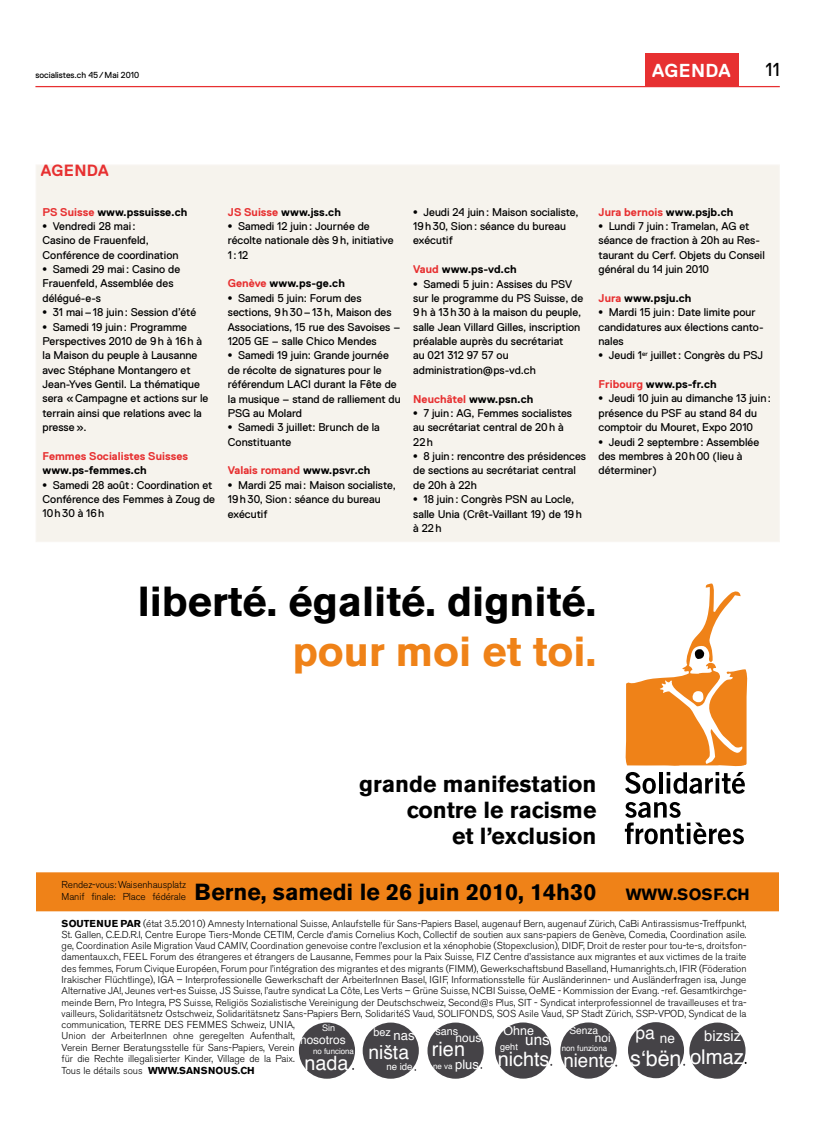
<style>
.page{position:relative;width:833px;height:1134px;background:#fff}
.page>*{position:absolute;margin:0;border:0;box-sizing:border-box;transform-origin:0 0}
.t1{font:700 41.62px "Akzidenz Grotesk BE";color:#000}
.t2{font:700 41.62px "Akzidenz Grotesk BE";color:#ef8218}
.t3{font:700 23.12px/25.9px "Akzidenz Grotesk BE";color:#000;text-align:right}
.t4{font:21.5px "Helvetica";color:#fff}
.t5{font:19.75px "Helvetica";color:#fff}
.t6{font:19.25px "Helvetica";color:#fff}
.t7{font:700 18.75px "Replica";color:#fff}
.t8{font:18.75px "Replica";color:#000}
.t9{font:18.62px "Helvetica";color:#fff}
.t10{font:17.5px "Helvetica";color:#fff}
.t11{font:700 16.25px "Replica";color:#e73031}
.t12{font:700 16.12px "Akzidenz Grotesk BE";color:#000}
.t13{font:15.25px "Helvetica";color:#fff}
.t14{font:14.75px "Helvetica";color:#fff}
.t15{font:13.5px "Helvetica";color:#fff}
.t16{font:13px "Helvetica";color:#fff}
.t17{font:12.5px "Helvetica";color:#fff}
.t18{font:11.88px "Helvetica";color:#fff}
.t19{font:11.25px/14.4px "Replica";color:#000}
.t20{font:700 11.25px "Replica";color:#000}
.t21{font:700 11.25px "Replica";color:#e73031}
.t22{font:10.75px "Helvetica";color:#fff}
.t23{font:10.25px "Helvetica";color:#fff}
.t24{font:300 10px/11.4px "Akzidenz Grotesk BE";color:#000}
.t25{font:9.62px "Helvetica";color:#fff}
.t26{font:9px "Helvetica";color:#fff}
.t27{font:8.75px "Replica";color:#000}
.t28{font:7.88px "Helvetica";color:#fff}
.s1{color:#e73031}
.s2{font-family:"Utopia"}
.s3{color:#000}
.s4{font-weight:700}
.s5{font-family:"Arial"}
.s6{font-size:20.38px}
.s7{font-size:13px}
</style>
<div class="page">
<div style="left:645px;top:53px;width:93px;height:33px;background:#e73031"></div>
<hr style="left:35px;top:86px;width:745px;height:1px;background:#e73031">
<div style="left:36px;top:164px;width:744px;height:378px;background:#f6f3ed"></div>
<svg style="left:625px;top:583px;width:122px;height:211px"></svg>
<svg style="left:625px;top:802px;width:119px;height:42px"></svg>
<div style="left:36px;top:872px;width:742px;height:40px;background:#ef8218"></div>
<div style="left:299px;top:1022px;width:56px;height:57px;background:#454347;border-radius:50%"></div>
<div style="left:363px;top:1022px;width:56px;height:57px;background:#454347;border-radius:50%"></div>
<div style="left:427px;top:1022px;width:56px;height:57px;background:#454347;border-radius:50%"></div>
<div style="left:495px;top:1022px;width:56px;height:57px;background:#454347;border-radius:50%"></div>
<div style="left:560px;top:1022px;width:56px;height:57px;background:#454347;border-radius:50%"></div>
<div style="left:628px;top:1022px;width:56px;height:56px;background:#454347;border-radius:50%"></div>
<div style="left:689px;top:1022px;width:56px;height:57px;background:#454347;border-radius:50%"></div>
<p class="t27" style="left:35px;top:70px;width:105px">socialistes.ch 45 / Mai 2010</p>
<h3 class="t7" style="left:652px;top:60px;width:14px">AGEN</h3>
<h3 class="t7" style="left:705px;top:60px;width:26px">DA</h3>
<h3 class="t8" style="left:765px;top:59px;width:16px">11</h3>
<h3 class="t11" style="left:41px;top:161px;width:69px">Agenda</h3>
<p class="t20" style="left:43px;top:205px;width:146px"><span class="s1">PS Suisse</span> www.pssuisse.ch</p>
<p class="t19" style="left:43px;top:219px;width:137px"><span class="s2">•</span> Vendredi 28 mai :<br>Casino de Frauenfeld,<br>Conférence de -coordination</p>
<p class="t19" style="left:43px;top:262px;width:139px"><span class="s2">•</span> Samedi 29 mai : Casino de<br>Frauenfeld, Assemblée des délégué-e-s</p>
<p class="t19" style="left:43px;top:305px;width:155px"><span class="s2">•</span> 31 mai – 18 juin : Session d’été</p>
<p class="t19" style="left:43px;top:319px;width:167px"><span class="s2">•</span> Samedi 19 juin : Programme<br>Perspectives 2010 de 9 h à 16 h à la Maison du peuple à Lausanne avec Stéphane Montangero et<br>Jean-Yves Gentil. La thématique sera « Campagne et actions sur le terrain ainsi que relations avec la presse ».</p>
<p class="t21" style="left:43px;top:450px;width:147px">Femmes Socialistes Suisses</p>
<p class="t20" style="left:43px;top:464px;width:106px">www.ps-femmes.ch</p>
<p class="t19" style="left:43px;top:478px;width:174px"><span class="s2">•</span> Samedi 28 août : Coordination et<br>Conférence des Femmes à Zoug de<br>10 h 30 à 16 h</p>
<p class="t20" style="left:228px;top:205px;width:115px"><span class="s1">JS Suisse</span> www.jss.ch</p>
<p class="t19" style="left:228px;top:219px;width:167px"><span class="s2">•</span> Samedi 12 juin : Journée de récolte nationale dès 9 h, initiative<br>1 : 12</p>
<p class="t20" style="left:228px;top:277px;width:119px"><span class="s1">Genève</span> www.ps-ge.ch</p>
<p class="t19" style="left:228px;top:291px;width:174px"><span class="s2">•</span> Samedi 5 juin: Forum des sections, 9 h 30 – 13 h, Maison des<br>Associations, 15 rue des Savoises –<br>1205 GE – salle Chico Mendes</p>
<p class="t19" style="left:228px;top:348px;width:174px"><span class="s2">•</span> Samedi 19 juin: Grande journée de récolte de signatures pour le référendum LACI durant la Fête de la musique – stand de ralliement du<br>PSG au Molard</p>
<p class="t19" style="left:228px;top:420px;width:153px"><span class="s2">•</span> Samedi 3 juillet: Brunch de la<br>Constituante</p>
<p class="t21" style="left:228px;top:464px;width:144px">Valais romand <span class="s3">www.psvr.ch</span></p>
<p class="t19" style="left:228px;top:478px;width:170px"><span class="s2">•</span> Mardi 25 mai : Maison socialiste,<br>19 h 30, Sion : séance du bureau exécutif</p>
<p class="t19" style="left:413px;top:205px;width:167px"><span class="s2">•</span> Jeudi 24 juin : Maison socialiste,<br>19 h 30, Sion : séance du bureau exécutif</p>
<p class="t20" style="left:413px;top:263px;width:105px"><span class="s1">Vaud</span> www.ps-vd.ch</p>
<p class="t19" style="left:413px;top:276px;width:171px"><span class="s2">•</span> Samedi 5 juin : Assises du PSV sur le programme du PS Suisse, de<br>9 h à 13 h 30 à la maison du peuple, salle Jean Villard Gilles, inscription préalable auprès du secrétariat<br>au 021 312 97 57 ou administration@ps-vd.ch</p>
<p class="t20" style="left:413px;top:392px;width:122px"><span class="s1">Neuchâtel</span> www.psn.ch</p>
<p class="t19" style="left:413px;top:406px;width:160px"><span class="s2">•</span> 7 juin : AG, Femmes socialistes au secrétariat central de 20 h à<br>22 h</p>
<p class="t19" style="left:413px;top:449px;width:174px"><span class="s2">•</span> 8 juin : rencontre des présidences de sections au secrétariat central de 20h à 22h</p>
<p class="t19" style="left:413px;top:492px;width:170px"><span class="s2">•</span> 18 juin : Congrès PSN au Locle, salle Unia (Crêt-Vaillant 19) de 19 h à 22 h</p>
<p class="t21" style="left:598px;top:206px;width:136px">Jura bernois <span class="s3">www.psjb.ch</span></p>
<p class="t19" style="left:598px;top:219px;width:168px"><span class="s2">•</span> Lundi 7 juin : Tramelan, AG et séance de fraction à 20h au Res&shy;taurant du Cerf. Objets du Conseil général du 14 juin 2010</p>
<p class="t20" style="left:598px;top:292px;width:95px"><span class="s1">Jura</span> www.psju.ch</p>
<p class="t19" style="left:598px;top:305px;width:167px"><span class="s2">•</span> Mardi 15 juin : Date limite pour candidatures aux élections canto&shy;nales</p>
<p class="t19" style="left:598px;top:348px;width:166px"><span class="s2">•</span> Jeudi 1<sup>er</sup> juillet : Congrès du PSJ</p>
<p class="t20" style="left:598px;top:378px;width:120px"><span class="s1">Fribourg</span> www.ps-fr.ch</p>
<p class="t19" style="left:598px;top:391px;width:174px"><span class="s2">•</span> Jeudi 10 juin au dimanche 13 juin : présence du PSF au stand 84 du comptoir du Mouret, Expo 2010</p>
<p class="t19" style="left:598px;top:434px;width:162px"><span class="s2">•</span> Jeudi 2 septembre : Assemblée des membres à 20 h 00 (lieu à déterminer)</p>
<h1 class="t1" style="left:138px;top:577px;width:460px">liberté. égalité. dignité.</h1>
<h1 class="t2" style="left:293px;top:627px;width:305px">pour moi et toi.</h1>
<h2 class="t3" style="left:359px;top:772px;width:239px">grande manifestation contre le racisme<br>et l’exclusion</h2>
<h2 class="t3" style="left:194px;top:879px;width:403px">Berne, samedi le 26 juin 2010, 14h30</h2>
<h3 class="t12" style="left:625px;top:884px;width:126px">WWW.SOSF.CH</h3>
<p class="t24" style="left:62px;top:918px;width:686px"><span class="s4">SOUTENUE PAR</span> (état 3.5.2010) Amnesty International Suisse, Anlaufstelle für Sans-Papiers Basel, augenauf Bern, augenauf Zürich, CaBi Antirassismus-Treffpunkt, St. Gallen, C.E.D.R.I, Centre Europe Tiers-Monde CETIM, Cercle d’amis Cornelius Koch, Collectif de soutien aux sans-papiers de Genève, Comedia, Coordination asile. ge, Coordination Asile Migration Vaud CAMIV, Coordination genevoise contre l’exclusion et la xénophobie (Stopexclusion), DIDF, Droit de rester pour tou-te-s, droitsfon&shy;damentaux.ch, FEEL Forum des étrangeres et étrangers de Lausanne, Femmes pour la Paix Suisse, FIZ Centre d’assistance aux migrantes et aux victimes de la traite des femmes, Forum Civique Européen, Forum pour l’intégration des migrantes et des migrants (FIMM), Gewerkschaftsbund Baselland, Humanrights.ch, IFIR (Föderation Irakischer Flüchtlinge), IGA – Interprofessionelle Gewerkschaft der ArbeiterInnen Basel, IGIF, Informationsstelle für Ausländerinnen- und Ausländerfragen isa, Junge Alternative JA!, Jeunes vert-es Suisse, JS Suisse, l’autre syndicat La Côte, Les Verts – Grüne Suisse, NCBI Suisse, OeME - Kommission der Evang. -ref. Gesamtkirchge&shy;meinde Bern, Pro Integra, PS Suisse, Religiös Sozialistische Vereinigung der Deutschschweiz, Second@s Plus, SIT - Syndicat interprofessionnel de travailleuses et tra&shy;vailleurs, Solidaritätsnetz Ostschweiz, Solidaritätsnetz Sans-Papiers Bern, SolidaritéS Vaud, SOLIFONDS, SOS Asile Vaud, SP Stadt Zürich, SSP-VPOD, Syndicat de la communication, TERRE DES FEMMES Schweiz, UNIA,<br>Union der ArbeiterInnen ohne geregelten Aufenthalt,<br>Verein Berner Beratungsstelle für Sans-Papiers, Verein<br>für die Rechte illegalisierter Kinder, Village de la Paix.<br>Tous le détails sous <span class="s4">WWW.SANSNOUS.CH</span></p>
<p class="t24" style="left:62px;top:879px;width:126px">Rendez-vous: Waisenhausplatz<br>Manif finale: Place fédérale</p>
<p class="t26" style="left:322px;top:1020px;width:15px">Sin</p>
<h3 class="t5" style="left:304px;top:1046px;width:46px">nada</h3>
<p class="t17" style="left:503px;top:1020px;width:32px">Ohne</p>
<h3 class="t5" style="left:498px;top:1042px;width:53px">nichts</h3>
<p class="t23" style="left:569px;top:1022px;width:30px">Senza</p>
<h3 class="t9" style="left:563px;top:1044px;width:52px">niente</h3>
<p class="t22" style="left:373px;top:1023px;width:19px">bez</p>
<h3 class="t6" style="left:368px;top:1036px;width:42px">ni<span class="s5">š</span>ta</h3>
<p class="t22" style="left:435px;top:1022px;width:24px">sans</p>
<h3 class="t5" style="left:432px;top:1032px;width:35px">rien</h3>
<h3 class="t10" style="left:635px;top:1018px;width:21px">pa</h3>
<h3 class="t4" style="left:630px;top:1040px;width:115px">s‘bën <span class="s6">olmaz</span></h3>
<h3 class="t15" style="left:660px;top:1027px;width:17px">ne</h3>
<h3 class="t14" style="left:704px;top:1023px;width:38px">bizsiz</h3>
<h3 class="t16" style="left:393px;top:1024px;width:22px">nas</h3>
<p class="t25" style="left:386px;top:1059px;width:28px">ne ide</p>
<p class="t18" style="left:595px;top:1027px;width:17px">noi</p>
<p class="t28" style="left:562px;top:1041px;width:47px">non funziona</p>
<p class="t18" style="left:455px;top:1028px;width:27px">nous</p>
<p class="t28" style="left:433px;top:1059px;width:47px">ne va <span class="s7">plus</span></p>
<p class="t18" style="left:300px;top:1030px;width:47px">nosotros</p>
<p class="t28" style="left:313px;top:1044px;width:42px">no funciona</p>
<h3 class="t13" style="left:525px;top:1026px;width:26px">uns</h3>
<p class="t26" style="left:500px;top:1039px;width:19px">geht</p>
</div>
